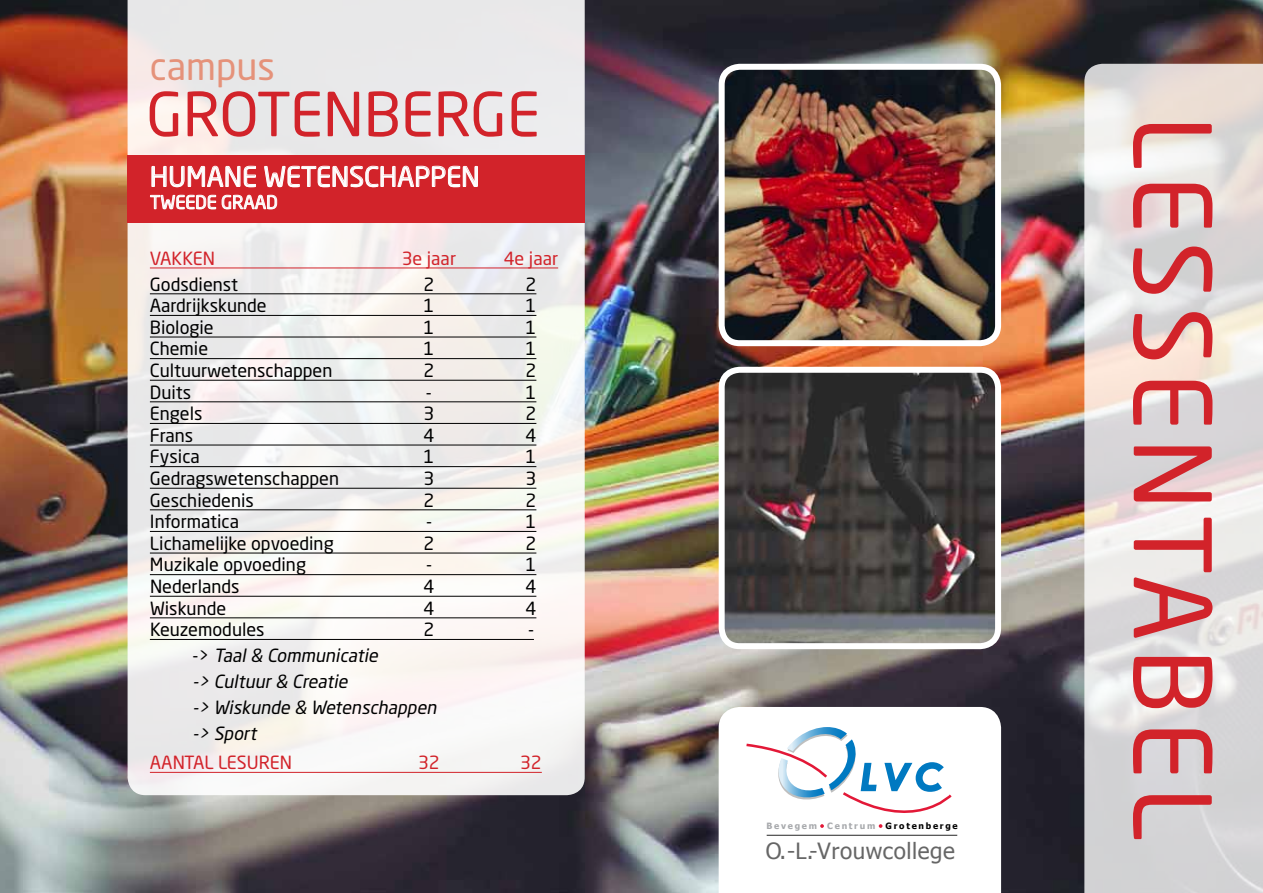
<style>
.page{position:relative;width:1263px;height:893px;background:#fff}
.page>*{position:absolute;margin:0;border:0;box-sizing:border-box;transform-origin:0 0}
.t1{font:105px "Neo Sans Std";letter-spacing:.075em;color:#d2232a}
.t2{font:60px "Neo Sans Std";color:#d2232a}
.t3{font:37.5px "Neo Sans Std";color:#e5927a}
.t4{font:italic 700 36.75px "Century Gothic";color:#0079c1}
.t5{font:27px "Neo Sans Std";color:#fff}
.t6{font:22.35px "Tahoma";letter-spacing:.025em;color:#666}
.t7{font:18px "Neo Sans Std";color:#000}
.t8{font:italic 18px/25.8px "Neo Sans Std";color:#000}
.t9{font:18px "Neo Sans Std";color:#d2232a}
.t10{font:18px "Neo Sans Std";color:#fff}
.t11{font:700 8.7px "Tahoma";letter-spacing:.2em;color:#a7a9ac}
.s1{font-style:normal}
.s2{color:#000}
</style>
<div class="page">
<img style="left:0;top:0;width:1263px;height:893px">
<svg style="left:128px;top:0;width:457px;height:795px"></svg>
<hr style="left:150px;top:268px;width:408px;height:1px;background:#d2232a">
<hr style="left:150px;top:294px;width:386px;height:1px;background:#000">
<hr style="left:150px;top:315px;width:386px;height:1px;background:#000">
<hr style="left:150px;top:337px;width:386px;height:1px;background:#000">
<hr style="left:150px;top:358px;width:386px;height:1px;background:#000">
<hr style="left:150px;top:380px;width:386px;height:1px;background:#000">
<hr style="left:150px;top:402px;width:386px;height:1px;background:#000">
<hr style="left:150px;top:423px;width:386px;height:1px;background:#000">
<hr style="left:150px;top:445px;width:386px;height:1px;background:#000">
<hr style="left:150px;top:466px;width:386px;height:1px;background:#000">
<hr style="left:150px;top:488px;width:386px;height:1px;background:#000">
<hr style="left:150px;top:510px;width:386px;height:1px;background:#000">
<hr style="left:150px;top:531px;width:386px;height:1px;background:#000">
<hr style="left:150px;top:553px;width:386px;height:1px;background:#000">
<hr style="left:150px;top:574px;width:386px;height:1px;background:#000">
<hr style="left:150px;top:596px;width:386px;height:1px;background:#000">
<hr style="left:150px;top:618px;width:386px;height:1px;background:#000">
<hr style="left:150px;top:639px;width:384px;height:1px;background:#000">
<hr style="left:150px;top:772px;width:392px;height:1px;background:#d2232a">
<div style="left:128px;top:155px;width:457px;height:68px;background:#d2232a"></div>
<svg style="left:151px;top:165px;width:105px;height:22px"></svg>
<svg style="left:264px;top:165px;width:214px;height:22px"></svg>
<svg style="left:150px;top:194px;width:127px;height:16px"></svg>
<img style="left:722px;top:68px;width:276px;height:275px">
<div style="left:719px;top:64px;width:282px;height:282px;border:6px solid #fff;border-radius:18px"></div>
<svg style="left:719px;top:707px;width:282px;height:186px"></svg>
<img style="left:722px;top:370px;width:276px;height:276px">
<div style="left:719px;top:367px;width:282px;height:282px;border:6px solid #fff;border-radius:18px"></div>
<svg style="left:1084px;top:64px;width:179px;height:829px;background:#e1dddc"></svg>
<h3 class="t3" style="left:150px;top:43px;width:126px">campus</h3>
<h2 class="t2" style="left:146px;top:77px;width:395px">GROTENBERGE</h2>
<h3 class="t5" style="left:150px;top:160px;width:331px">HUMANE WETENSCHAPPEN</h3>
<p class="t10" style="left:150px;top:191px;width:129px">TWEEDE GRAAD</p>
<p class="t9" style="left:150px;top:247px;width:67px">VAKKEN</p>
<p class="t9" style="left:402px;top:247px;width:56px">3e jaar</p>
<p class="t9" style="left:504px;top:247px;width:56px">4e jaar</p>
<p class="t7" style="left:150px;top:273px;width:90px">Godsdienst</p>
<p class="t7" style="left:423px;top:273px;width:12px">2</p>
<p class="t7" style="left:525px;top:273px;width:12px">2</p>
<p class="t7" style="left:150px;top:294px;width:118px">Aardrijkskunde</p>
<p class="t7" style="left:423px;top:294px;width:12px">1</p>
<p class="t7" style="left:525px;top:294px;width:12px">1</p>
<p class="t7" style="left:150px;top:316px;width:65px">Biologie</p>
<p class="t7" style="left:423px;top:316px;width:12px">1</p>
<p class="t7" style="left:525px;top:316px;width:12px">1</p>
<p class="t7" style="left:150px;top:338px;width:60px">Chemie</p>
<p class="t7" style="left:423px;top:338px;width:12px">1</p>
<p class="t7" style="left:525px;top:338px;width:12px">1</p>
<p class="t7" style="left:150px;top:359px;width:184px">Cultuurwetenschappen</p>
<p class="t7" style="left:423px;top:359px;width:12px">2</p>
<p class="t7" style="left:525px;top:359px;width:12px">2</p>
<p class="t7" style="left:150px;top:381px;width:43px">Duits</p>
<p class="t7" style="left:426px;top:381px;width:7px">-</p>
<p class="t7" style="left:525px;top:381px;width:12px">1</p>
<p class="t7" style="left:150px;top:402px;width:54px">Engels</p>
<p class="t7" style="left:423px;top:402px;width:12px">3</p>
<p class="t7" style="left:526px;top:402px;width:12px">2</p>
<p class="t7" style="left:150px;top:424px;width:45px">Frans</p>
<p class="t7" style="left:423px;top:424px;width:12px">4</p>
<p class="t7" style="left:526px;top:424px;width:12px">4</p>
<p class="t7" style="left:150px;top:446px;width:51px">Fysica</p>
<p class="t7" style="left:424px;top:446px;width:12px">1</p>
<p class="t7" style="left:526px;top:446px;width:12px">1</p>
<p class="t7" style="left:150px;top:467px;width:191px">Gedragswetenschappen</p>
<p class="t7" style="left:424px;top:467px;width:12px">3</p>
<p class="t7" style="left:526px;top:467px;width:12px">3</p>
<p class="t7" style="left:150px;top:489px;width:105px">Geschiedenis</p>
<p class="t7" style="left:424px;top:489px;width:12px">2</p>
<p class="t7" style="left:526px;top:489px;width:12px">2</p>
<p class="t7" style="left:150px;top:510px;width:91px">Informatica</p>
<p class="t7" style="left:426px;top:510px;width:7px">-</p>
<p class="t7" style="left:526px;top:510px;width:12px">1</p>
<p class="t7" style="left:150px;top:532px;width:185px">Lichamelijke opvoeding</p>
<p class="t7" style="left:424px;top:532px;width:12px">2</p>
<p class="t7" style="left:526px;top:532px;width:12px">2</p>
<p class="t7" style="left:150px;top:554px;width:158px">Muzikale opvoeding</p>
<p class="t7" style="left:426px;top:554px;width:7px">-</p>
<p class="t7" style="left:526px;top:554px;width:12px">1</p>
<p class="t7" style="left:150px;top:575px;width:91px">Nederlands</p>
<p class="t7" style="left:424px;top:575px;width:12px">4</p>
<p class="t7" style="left:526px;top:575px;width:12px">4</p>
<p class="t7" style="left:150px;top:597px;width:78px">Wiskunde</p>
<p class="t7" style="left:424px;top:597px;width:12px">4</p>
<p class="t7" style="left:526px;top:597px;width:12px">4</p>
<p class="t7" style="left:150px;top:618px;width:116px">Keuzemodules</p>
<p class="t7" style="left:424px;top:618px;width:12px">2</p>
<p class="t7" style="left:528px;top:618px;width:7px">-</p>
<p class="t8" style="left:192px;top:642px;width:249px"><span class="s1">- &gt;</span> Taal&amp; Communicatie<br>-&gt; Cultuur&amp; Creatie<br>-&gt; Wiskunde &amp; Wetenschappen -&gt; Sport</p>
<p class="t9" style="left:150px;top:751px;width:144px">AANTAL LESUREN</p>
<p class="t9" style="left:418px;top:751px;width:23px">32</p>
<p class="t9" style="left:520px;top:751px;width:23px">32</p>
<h3 class="t4" style="left:860px;top:749px;width:85px">LVC</h3>
<p class="t11" style="left:766px;top:820px;width:193px">Bevegem Centrum <span class="s2">Grotenberge</span></p>
<p class="t6" style="left:766px;top:835px;width:191px">O.-L.-Vrouwcollege</p>
<h1 class="t1" style="left:1237px;top:116px;width:727px;rotate:90deg">LESSENTABEL</h1>
</div>
